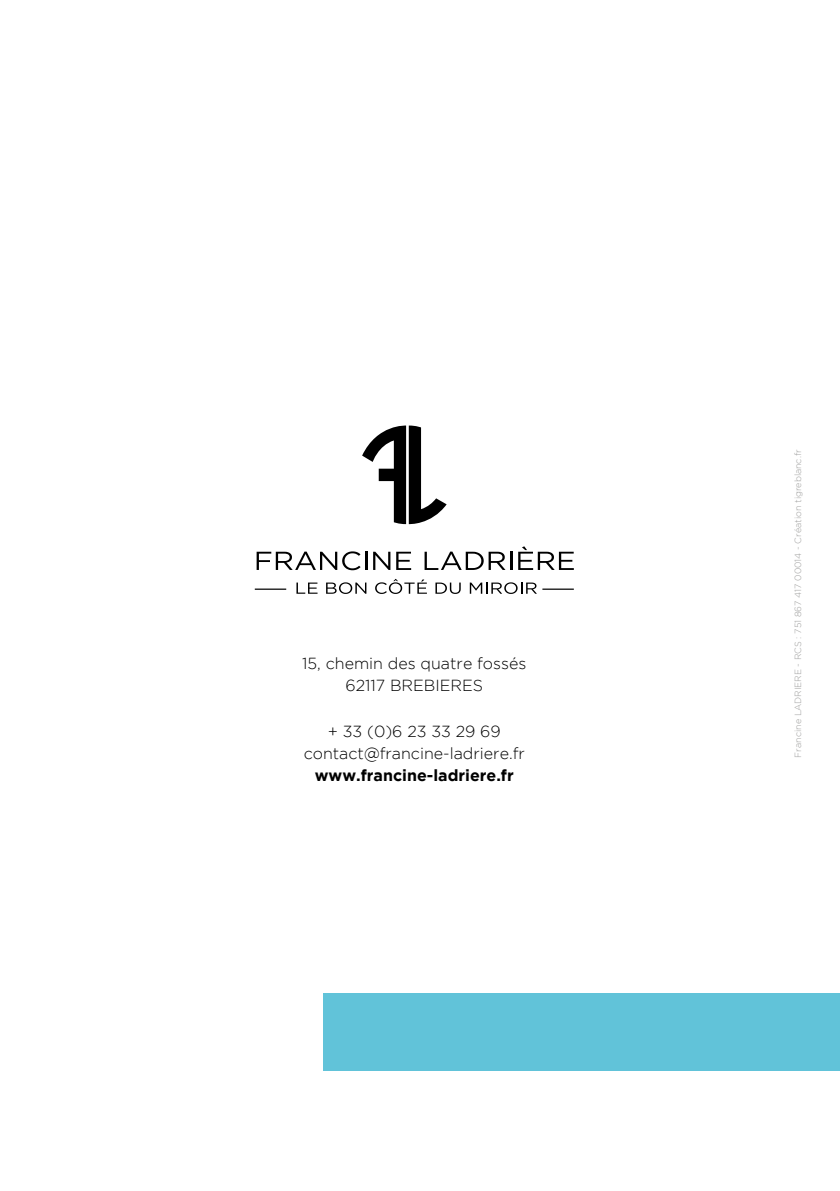
<style>
.page{position:relative;width:840px;height:1191px;background:#fff}
.page>*{position:absolute;margin:0;border:0;box-sizing:border-box;transform-origin:0 0}
.t1{font:300 16px/22px "Gotham";color:#000;text-align:center}
.t2{font:700 16px "Gotham";color:#000}
.t3{font:300 9px "Gotham";color:#9d9d9c}
</style>
<div class="page">
<div style="left:323px;top:993px;width:516px;height:77px;background:#61c3d9"></div>
<svg style="left:362px;top:425px;width:84px;height:100px"></svg>
<svg style="left:256px;top:551px;width:104px;height:19px"></svg>
<hr style="left:364px;top:552px;width:3px;height:18px;background:#000">
<svg style="left:373px;top:552px;width:17px;height:18px"></svg>
<svg style="left:396px;top:552px;width:15px;height:18px"></svg>
<svg style="left:424px;top:551px;width:81px;height:19px"></svg>
<hr style="left:509px;top:552px;width:3px;height:18px;background:#000">
<svg style="left:518px;top:546px;width:55px;height:24px"></svg>
<hr style="left:255px;top:588px;width:31px;height:2px;background:#000">
<hr style="left:542px;top:588px;width:31px;height:2px;background:#000">
<svg style="left:296px;top:582px;width:21px;height:12px"></svg>
<svg style="left:326px;top:582px;width:40px;height:12px"></svg>
<svg style="left:435px;top:582px;width:25px;height:12px"></svg>
<svg style="left:469px;top:582px;width:67px;height:12px"></svg>
<svg style="left:375px;top:579px;width:51px;height:15px"></svg>
<p class="t1" style="left:302px;top:652px;width:225px">15, chemin des quatre fossés<br>62117 BREBIERES</p>
<p class="t1" style="left:303px;top:720px;width:223px">+ 33 (0)6 23 33 29 69 contact@francine-ladriere.fr</p>
<p class="t2" style="left:314px;top:766px;width:200px">www.francine-ladriere.fr</p>
<p class="t3" style="left:792px;top:757px;width:309px;rotate:-90deg">Francine LADRIERE - RCS : 751 867 417 00014 - Création tigreblanc.fr</p>
</div>
